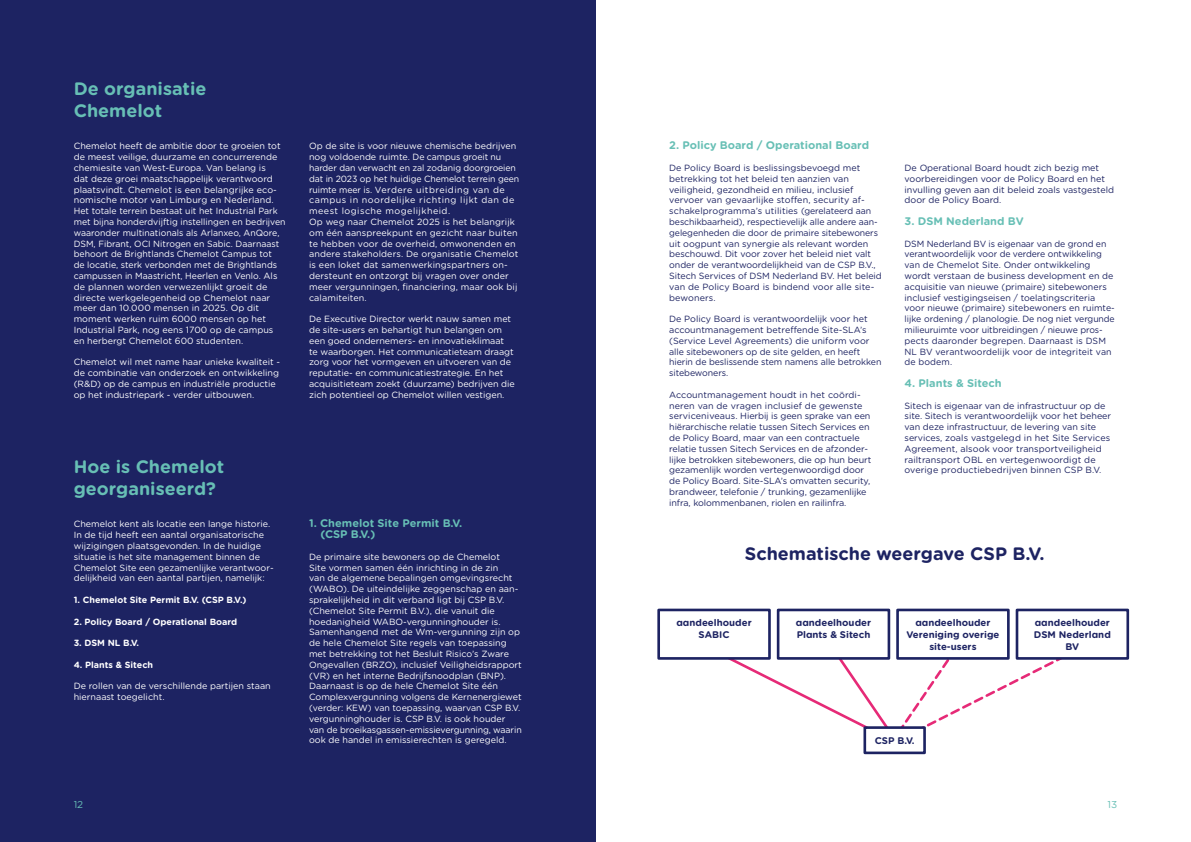
<style>
.page{position:relative;width:1191px;height:842px;background:#fff}
.page>*{position:absolute;margin:0;border:0;box-sizing:border-box;transform-origin:0 0}
.t1{font:700 18px/21.6px "Gotham Rounded";color:#67bfb5}
.t2{font:700 18px "Gotham Rounded";color:#1d2362}
.t3{font:700 11px/10.8px "Gotham Rounded";color:#67bfb5}
.t4{font:10px "Gotham Rounded";color:#67bfb5}
.t5{font:700 9.7px/11.6px "Gotham Rounded";color:#1d2362;text-align:center}
.t6{font:9px/10.8px "Gotham Rounded";color:#fff}
.t7{font:9px/10.8px "Gotham Rounded";letter-spacing:-.005em;color:#1d2362}
.t8{font:700 9px "Gotham Rounded";color:#fff}
</style>
<div class="page">
<div style="left:0;top:0;width:595px;height:842px;background:#1d2362"></div>
<svg style="left:730px;top:646px;width:330px;height:81px"></svg>
<div style="left:863px;top:726px;width:63px;height:28px;border:3px solid #1d2362"></div>
<div style="left:778px;top:610px;width:111px;height:48px;background:#fff"></div>
<div style="left:777px;top:609px;width:113px;height:51px;border:3px solid #1d2362"></div>
<div style="left:897px;top:610px;width:111px;height:48px;background:#fff"></div>
<div style="left:896px;top:609px;width:113px;height:51px;border:3px solid #1d2362"></div>
<div style="left:1017px;top:610px;width:110px;height:48px;background:#fff"></div>
<div style="left:1015px;top:609px;width:114px;height:51px;border:3px solid #1d2362"></div>
<div style="left:658px;top:610px;width:111px;height:48px;background:#fff"></div>
<div style="left:657px;top:609px;width:114px;height:51px;border:3px solid #1d2362"></div>
<h1 class="t1" style="left:74px;top:77px;width:134px">De organisatie<br>Chemelot</h1>
<p class="t6" style="left:74px;top:140px;width:213px">Chemelot heeft de ambitie door te groeien tot de meest veilige, duurzame en concurrerende chemiesite van West-Europa. Van belang is<br>dat deze groei maatschappelijk verantwoord plaatsvindt. Chemelot is een belangrijke eco&shy;nomische motor van Limburg en Nederland.<br>Het totale terrein bestaat uit het Industrial Park met bijna honderdvijftig instellingen en bedrijven waaronder multinationals als Arlanxeo, AnQore, DSM, Fibrant, OCI Nitrogen en Sabic. Daarnaast behoort de Brightlands Chemelot Campus tot<br>de locatie, sterk verbonden met de Brightlands campussen in Maastricht, Heerlen en Venlo. Als de plannen worden verwezenlijkt groeit de directe werkgelegenheid op Chemelot naar meer dan 10.000 mensen in 2025. Op dit moment werken ruim 6000 mensen op het Industrial Park, nog eens 1700 op de campus en herbergt Chemelot 600 studenten.</p>
<p class="t6" style="left:74px;top:356px;width:208px">Chemelot wil met name haar unieke kwaliteit - de combinatie van onderzoek en ontwikkeling (R&amp;D) op de campus en industriële productie op het industriepark - verder uitbouwen.</p>
<h1 class="t1" style="left:74px;top:455px;width:152px">Hoe is Chemelot georganiseerd?</h1>
<p class="t6" style="left:74px;top:518px;width:201px">Chemelot kent als locatie een lange historie.<br>In de tijd heeft een aantal organisatorische wijzigingen plaatsgevonden. In de huidige situatie is het site management binnen de Chemelot Site een gezamenlijke verantwoor&shy;delijkheid van een aantal partijen, namelijk:</p>
<p class="t8" style="left:74px;top:593px;width:174px">1. Chemelot Site Permit B.V. (CSP B.V.)</p>
<p class="t8" style="left:74px;top:615px;width:165px">2. Policy Board / Operational Board</p>
<p class="t8" style="left:74px;top:636px;width:67px">3. DSM NL B.V.</p>
<p class="t8" style="left:74px;top:658px;width:81px">4. Plants &amp; Sitech</p>
<p class="t6" style="left:74px;top:680px;width:199px">De rollen van de verschillende partijen staan hiernaast toegelicht.</p>
<p class="t6" style="left:309px;top:140px;width:212px">Op de site is voor nieuwe chemische bedrijven nog voldoende ruimte. De campus groeit nu harder dan verwacht en zal zodanig doorgroeien dat in 2023 op het huidige Chemelot terrein geen ruimte meer is. Verdere uitbreiding van de campus in noordelijke richting lijkt dan de meest logische mogelijkheid.<br>Op weg naar Chemelot 2025 is het belangrijk om één aanspreekpunt en gezicht naar buiten te hebben voor de overheid, omwonenden en andere stakeholders. De organisatie Chemelot is een loket dat samenwerkingspartners on&shy;dersteunt en ontzorgt bij vragen over onder meer vergunningen, financiering, maar ook bij calamiteiten.</p>
<p class="t6" style="left:309px;top:313px;width:207px">De Executive Director werkt nauw samen met de site-users en behartigt hun belangen om een goed ondernemers- en innovatieklimaat te waarborgen. Het communicatieteam draagt zorg voor het vormgeven en uitvoeren van de reputatie- en communicatiestrategie. En het acquisitieteam zoekt (duurzame) bedrijven die zich potentieel op Chemelot willen vestigen.</p>
<p class="t3" style="left:669px;top:140px;width:201px">2. Policy Board / Operational Board</p>
<p class="t7" style="left:669px;top:162px;width:214px">De Policy Board is beslissingsbevoegd met betrekking tot het beleid ten aanzien van veiligheid, gezondheid en milieu, inclusief vervoer van gevaarlijke stoffen, security af&shy;schakelprogramma’s utilities (gerelateerd aan beschikbaarheid), respectievelijk alle andere aan&shy;gelegenheden die door de primaire sitebewoners uit oogpunt van synergie als relevant worden beschouwd. Dit voor zover het beleid niet valt onder de verantwoordelijkheid van de CSP B.V., Sitech Services of DSM Nederland BV. Het beleid van de Policy Board is bindend voor alle site&shy;bewoners.</p>
<p class="t7" style="left:669px;top:313px;width:214px">De Policy Board is verantwoordelijk voor het accountmanagement betreffende Site-SLA’s (Service Level Agreements) die uniform voor alle sitebewoners op de site gelden, en heeft hierin de beslissende stem namens alle betrokken sitebewoners.</p>
<p class="t7" style="left:669px;top:389px;width:204px">Accountmanagement houdt in het coördi&shy;neren van de vragen inclusief de gewenste serviceniveaus. Hierbij is geen sprake van een hiërarchische relatie tussen Sitech Services en de Policy Board, maar van een contractuele relatie tussen Sitech Services en de afzonder&shy;lijke betrokken sitebewoners, die op hun beurt gezamenlijk worden vertegenwoordigd door de Policy Board. Site-SLA’s omvatten security, brandweer, telefonie / trunking, gezamenlijke infra, kolommenbanen, riolen en railinfra.</p>
<p class="t7" style="left:904px;top:162px;width:211px">De Operational Board houdt zich bezig met voorbereidingen voor de Policy Board en het invulling geven aan dit beleid zoals vastgesteld door de Policy Board.</p>
<p class="t3" style="left:904px;top:215px;width:121px">3. DSM Nederland BV</p>
<p class="t7" style="left:904px;top:238px;width:212px">DSM Nederland BV is eigenaar van de grond en verantwoordelijk voor de verdere ontwikkeling van de Chemelot Site. Onder ontwikkeling wordt verstaan de business development en de acquisitie van nieuwe (primaire) sitebewoners inclusief vestigingseisen / toelatingscriteria voor nieuwe (primaire) sitebewoners en ruimte&shy;lijke ordening / planologie. De nog niet vergunde milieuruimte voor uitbreidingen / nieuwe pros&shy;pects daaronder begrepen. Daarnaast is DSM NL BV verantwoordelijk voor de integriteit van de bodem.</p>
<p class="t3" style="left:904px;top:377px;width:99px">4. Plants &amp; Sitech</p>
<p class="t7" style="left:904px;top:400px;width:208px">Sitech is eigenaar van de infrastructuur op de site. Sitech is verantwoordelijk voor het beheer van deze infrastructuur, de levering van site services, zoals vastgelegd in het Site Services Agreement, alsook voor transportveiligheid railtransport OBL en vertegenwoordigt de overige productiebedrijven binnen CSP B.V.</p>
<p class="t3" style="left:320px;top:518px;width:143px;text-indent:-11px">1. Chemelot Site Permit B.V. (CSP B.V.)</p>
<p class="t6" style="left:309px;top:551px;width:214px">De primaire site bewoners op de Chemelot<br>Site vormen samen één inrichting in de zin<br>van de algemene bepalingen omgevingsrecht (WABO). De uiteindelijke zeggenschap en aan&shy;sprakelijkheid in dit verband ligt bij CSP B.V. (Chemelot Site Permit B.V.), die vanuit die hoedanigheid WABO-vergunninghouder is.<br>Samenhangend met de Wm-vergunning zijn op de hele Chemelot Site regels van toepassing met betrekking tot het Besluit Risico’s Zware Ongevallen (BRZO), inclusief Veiligheidsrapport (VR) en het interne Bedrijfsnoodplan (BNP).<br>Daarnaast is op de hele Chemelot Site één Complexvergunning volgens de Kernenergiewet (verder: KEW) van toepassing, waarvan CSP B.V. vergunninghouder is. CSP B.V. is ook houder van de broeikasgassen-emissievergunning, waarin ook de handel in emissierechten is geregeld.</p>
<h1 class="t2" style="left:745px;top:540px;width:301px">Schematische weergave CSP B.V.</h1>
<p class="t5" style="left:676px;top:617px;width:77px">aandeelhouder<br>SABIC</p>
<p class="t5" style="left:796px;top:617px;width:77px;text-align:left">aandeelhouder<br>Plants &amp; Sitech</p>
<p class="t5" style="left:906px;top:617px;width:95px">aandeelhouder<br>Vereniging overige site-users</p>
<p class="t5" style="left:1034px;top:617px;width:78px">aandeelhouder<br>DSM Nederland<br>BV</p>
<p class="t5" style="left:874px;top:734px;width:41px">CSP B.V.</p>
<p class="t4" style="left:74px;top:798px;width:11px">12</p>
<p class="t4" style="left:1107px;top:798px;width:11px">13</p>
</div>
